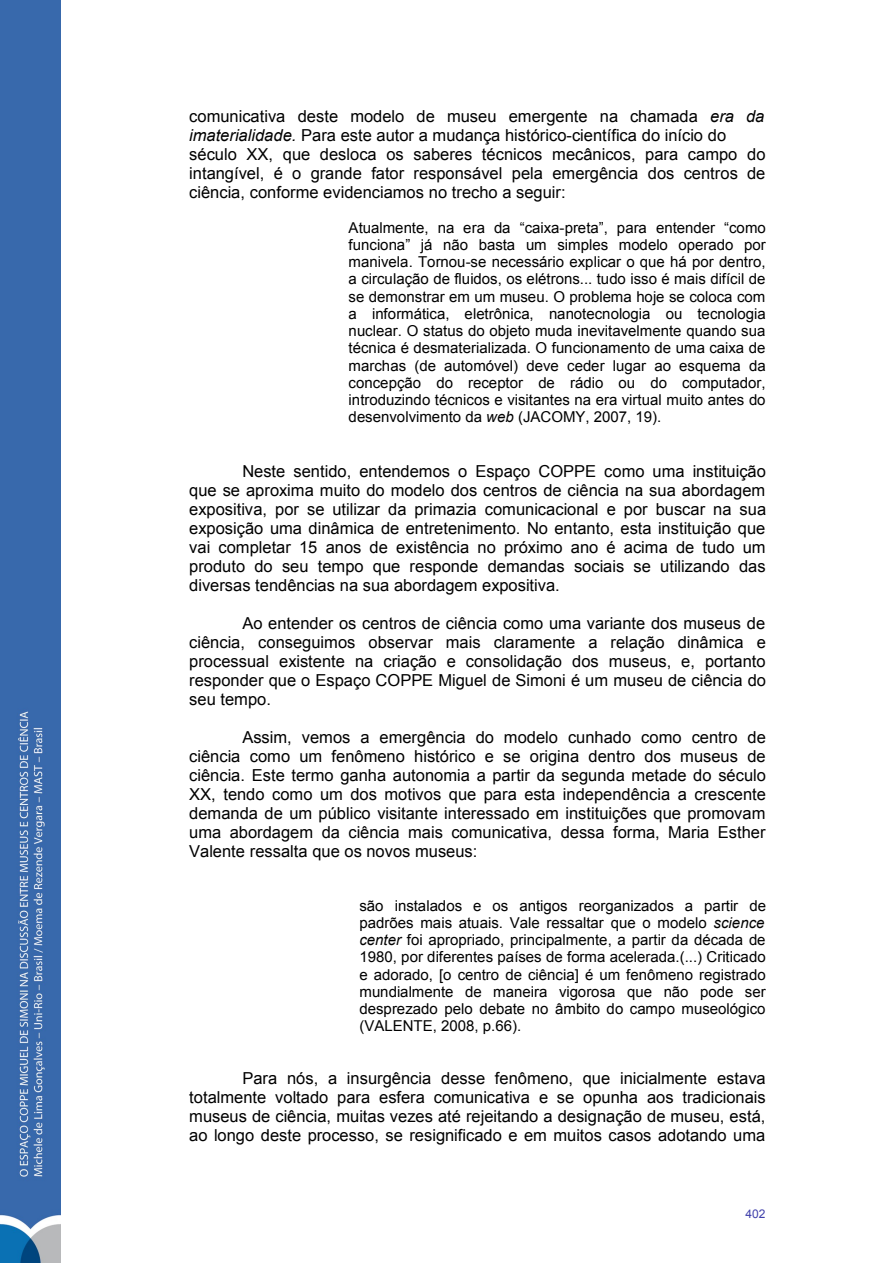
<style>
.page{position:relative;width:893px;height:1263px;background:#fff}
.page>*{position:absolute;margin:0;border:0;box-sizing:border-box;transform-origin:0 0}
.t1{font:16.5px/19px "Arial";color:#000;text-align:justify}
.t2{font:15px/17.2px "Arial";color:#000;text-align:justify}
.t3{font:12px "Arial";color:#4040ab}
.s1{font-style:italic}
</style>
<div class="page">
<img style="left:0;top:0;width:61px;height:1263px">
<p class="t1" style="left:189px;top:107px;width:577px;text-align:left">comunicativa deste modelo de museu emergente na chamada <span class="s1">era da imaterialidade.</span> Para este autor a mudança histórico-científica do início do século XX, que desloca os saberes técnicos mecânicos, para campo do intangível, é o grande fator responsável pela emergência dos centros de ciência, conforme evidenciamos no trecho a seguir:</p>
<p class="t2" style="left:348px;top:219px;width:419px">Atualmente, na era da “caixa-preta”, para entender “como funciona” já não basta um simples modelo operado por manivela. Tornou-se necessário explicar o que há por dentro, a circulação de fluidos, os elétrons... tudo isso é mais difícil de se demonstrar em um museu. O problema hoje se coloca com a informática, eletrônica, nanotecnologia ou tecnologia nuclear. O status do objeto muda inevitavelmente quando sua técnica é desmaterializada. O funcionamento de uma caixa de marchas (de automóvel) deve ceder lugar ao esquema da concepção do receptor de rádio ou do computador, introduzindo técnicos e visitantes na era virtual muito antes do desenvolvimento da <span class="s1">web</span> (JACOMY, 2007, 19).</p>
<p class="t1" style="left:189px;top:462px;width:578px;text-indent:53px">Neste sentido, entendemos o Espaço COPPE como uma instituição que se aproxima muito do modelo dos centros de ciência na sua abordagem expositiva, por se utilizar da primazia comunicacional e por buscar na sua exposição uma dinâmica de entretenimento. No entanto, esta instituição que vai completar 15 anos de existência no próximo ano é acima de tudo um produto do seu tempo que responde demandas sociais se utilizando das diversas tendências na sua abordagem expositiva.</p>
<p class="t1" style="left:189px;top:614px;width:578px;text-indent:53px">Ao entender os centros de ciência como uma variante dos museus de ciência, conseguimos observar mais claramente a relação dinâmica e processual existente na criação e consolidação dos museus, e, portanto responder que o Espaço COPPE Miguel de Simoni é um museu de ciência do seu tempo.</p>
<p class="t1" style="left:189px;top:728px;width:578px;text-indent:53px">Assim, vemos a emergência do modelo cunhado como centro de ciência como um fenômeno histórico e se origina dentro dos museus de ciência. Este termo ganha autonomia a partir da segunda metade do século XX, tendo como um dos motivos que para esta independência a crescente demanda de um público visitante interessado em instituições que promovam uma abordagem da ciência mais comunicativa, dessa forma, Maria Esther Valente ressalta que os novos museus:</p>
<p class="t2" style="left:359px;top:897px;width:408px">são instalados e os antigos reorganizados a partir de padrões mais atuais. Vale ressaltar que o modelo <span class="s1">science center</span> foi apropriado, principalmente, a partir da década de 1980, por diferentes países de forma acelerada.(...) Criticado e adorado, [o centro de ciência] é um fenômeno registrado mundialmente de maneira vigorosa que não pode ser desprezado pelo debate no âmbito do campo museológico (VALENTE, 2008, p.66).</p>
<p class="t1" style="left:189px;top:1069px;width:578px;text-indent:53px">Para nós, a insurgência desse fenômeno, que inicialmente estava totalmente voltado para esfera comunicativa e se opunha aos tradicionais museus de ciência, muitas vezes até rejeitando a designação de museu, está, ao longo deste processo, se resignificado e em muitos casos adotando uma</p>
<p class="t3" style="left:745px;top:1206px;width:22px">402</p>
</div>
